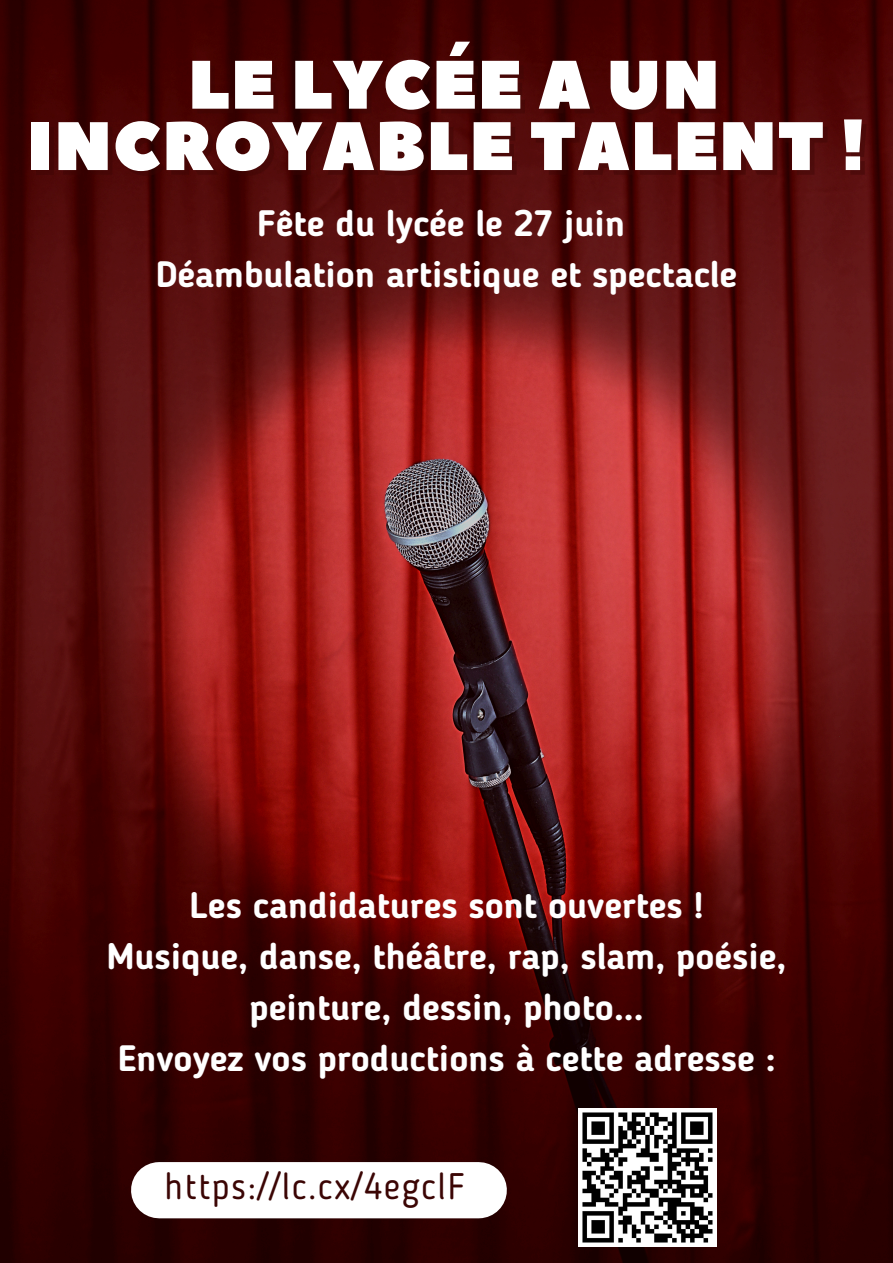
<style>
.page{position:relative;width:893px;height:1263px;background:#fff}
.page>*{position:absolute;margin:0;border:0;box-sizing:border-box;transform-origin:0 0}
.t1{font:68.4px "Peace Sans";letter-spacing:.015em;color:#fff}
.t2{font:36.75px "Blogger Sans";letter-spacing:.045em;color:#3b0504}
.t3{font:700 36.45px/50.7px "Blogger Sans";color:#fff;text-align:center}
</style>
<div class="page">
<img style="left:0;top:0;width:893px;height:1263px">
<div style="left:159px;top:1162px;width:320px;height:56px;background:#fff"></div>
<img style="left:578px;top:1108px;width:138px;height:138px">
<h2 class="t1" style="left:188px;top:40px;width:533px">LE LYCÉE A UN</h2>
<h2 class="t1" style="left:27px;top:101px;width:840px">INCROYABLE TALENT !</h2>
<p class="t3" style="left:156px;top:201px;width:583px">Fête du lycée le 27 juin<br>Déambulation artistique et spectacle</p>
<p class="t3" style="left:107px;top:883px;width:681px">Les candidatures sont ouvertes !<br>Musique, danse, théâtre, rap, slam, poésie, peinture, dessin, photo...<br>Envoyez vos productions à cette adresse :</p>
<p class="t2" style="left:165px;top:1171px;width:302px">https://lc.cx/4egclF</p>
</div>
